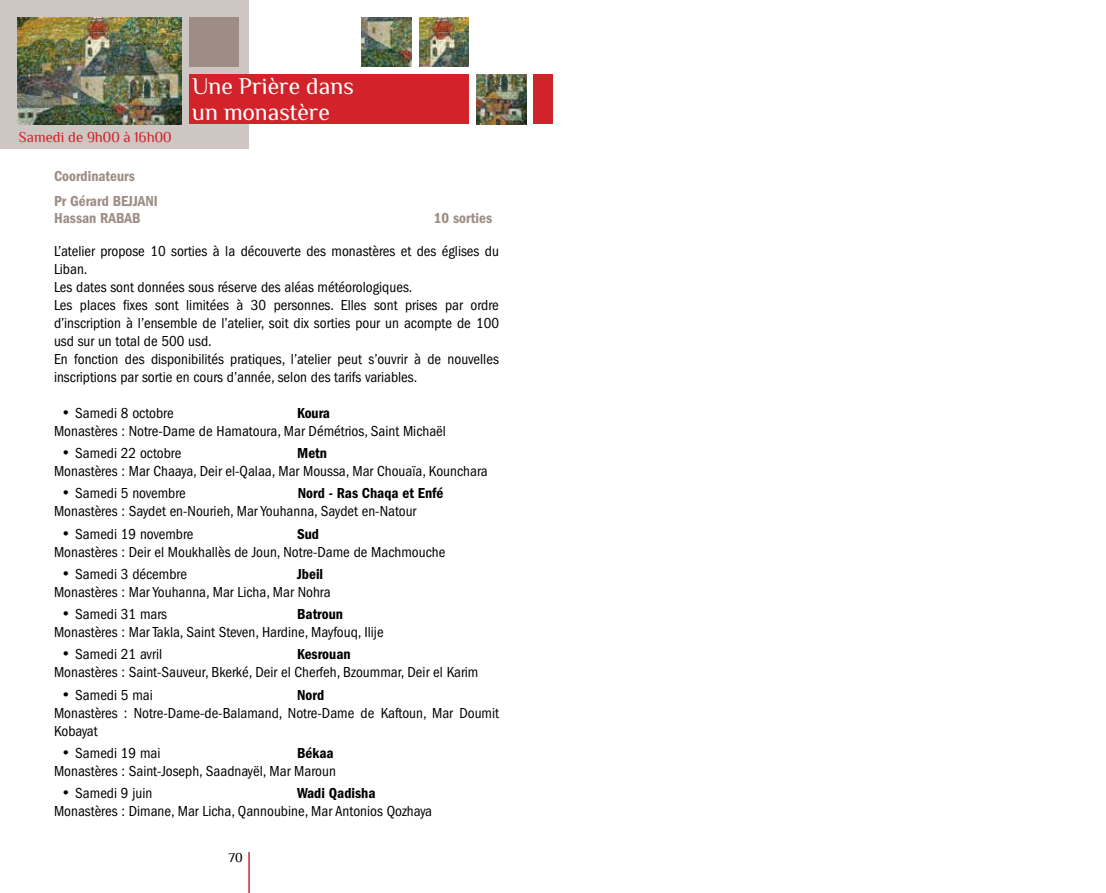
<style>
.page{position:relative;width:1106px;height:893px;background:#fff}
.page>*{position:absolute;margin:0;border:0;box-sizing:border-box;transform-origin:0 0}
.t1{font:24px/25.5px "Philosopher";color:#fff}
.t2{font:condensed 15px/18px "Franklin Gothic";color:#000}
.t3{font:600 condensed 15px "Franklin Gothic";color:#000}
.t4{font:600 condensed 15px/25px "Franklin Gothic";color:#9d8d85}
.t5{font:15px "Philosopher";color:#d2232a}
.t6{font:13.5px "Philosopher";color:#000}
</style>
<div class="page">
<div style="left:0;top:0;width:249px;height:149px;background:#cec6c2"></div>
<div style="left:189px;top:74px;width:280px;height:50px;background:#d2232a"></div>
<div style="left:534px;top:74px;width:19px;height:50px;background:#d2232a"></div>
<hr style="left:248px;top:852px;width:2px;height:41px;background:#d2232a">
<img style="left:476px;top:74px;width:50px;height:50px">
<img style="left:419px;top:17px;width:50px;height:50px">
<img style="left:361px;top:17px;width:50px;height:50px">
<div style="left:189px;top:17px;width:50px;height:50px;background:#9d8d85"></div>
<img style="left:18px;top:17px;width:164px;height:107px">
<p class="t5" style="left:19px;top:129px;width:154px">Samedi de 9h00 à 16h00</p>
<h1 class="t1" style="left:192px;top:74px;width:163px">Une Prière dans un monastère</h1>
<p class="t4" style="left:54px;top:164px;width:105px">Coordinateurs<br>Pr Gérard BEJJANI</p>
<p class="t4" style="left:54px;top:205px;width:88px">Hassan RABAB</p>
<p class="t4" style="left:434px;top:205px;width:60px">10 sorties</p>
<p class="t2" style="left:54px;top:242px;width:446px">L’atelier propose 10 sorties à la découverte des monastères et des églises du Liban.<br>Les dates sont données sous réserve des aléas météorologiques.<br>Les places fixes sont limitées à 30 personnes. Elles sont prises par ordre d’inscription à l’ensemble de l’atelier, soit dix sorties pour un acompte de 100 usd sur un total de 500 usd.<br>En fonction des disponibilités pratiques, l’atelier peut s’ouvrir à de nouvelles inscriptions par sortie en cours d’année, selon des tarifs variables.</p>
<p class="t2" style="left:63px;top:404px;width:113px">• Samedi 8 octobre</p>
<p class="t3" style="left:297px;top:404px;width:34px">Koura</p>
<p class="t2" style="left:54px;top:422px;width:393px">Monastères : Notre-Dame de Hamatoura, Mar Démétrios, Saint Michaël</p>
<p class="t2" style="left:63px;top:444px;width:120px">• Samedi 22 octobre</p>
<p class="t3" style="left:297px;top:445px;width:31px">Metn</p>
<p class="t2" style="left:54px;top:462px;width:435px">Monastères : Mar Chaaya, Deir el-Qalaa, Mar Moussa, Mar Chouaïa, Kounchara</p>
<p class="t2" style="left:63px;top:485px;width:125px">• Samedi 5 novembre</p>
<p class="t3" style="left:298px;top:485px;width:147px">Nord - Ras Chaqa et Enfé</p>
<p class="t2" style="left:54px;top:503px;width:364px">Monastères : Saydet en-Nourieh, Mar Youhanna, Saydet en-Natour</p>
<p class="t2" style="left:63px;top:525px;width:133px">• Samedi 19 novembre</p>
<p class="t3" style="left:297px;top:525px;width:23px">Sud</p>
<p class="t2" style="left:54px;top:543px;width:393px">Monastères : Deir el Moukhallès de Joun, Notre-Dame de Machmouche</p>
<p class="t2" style="left:63px;top:565px;width:126px">• Samedi 3 décembre</p>
<p class="t3" style="left:297px;top:565px;width:28px">Jbeil</p>
<p class="t2" style="left:54px;top:583px;width:278px">Monastères : Mar Youhanna, Mar Licha, Mar Nohra</p>
<p class="t2" style="left:63px;top:605px;width:106px">• Samedi 31 mars</p>
<p class="t3" style="left:297px;top:606px;width:48px">Batroun</p>
<p class="t2" style="left:54px;top:623px;width:331px">Monastères : Mar Takla, Saint Steven, Hardine, Mayfouq, Ilije</p>
<p class="t2" style="left:63px;top:645px;width:101px">• Samedi 21 avril</p>
<p class="t3" style="left:297px;top:646px;width:55px">Kesrouan</p>
<p class="t2" style="left:54px;top:663px;width:426px">Monastères : Saint-Sauveur, Bkerké, Deir el Cherfeh, Bzoummar, Deir el Karim</p>
<p class="t2" style="left:63px;top:686px;width:92px">• Samedi 5 mai</p>
<p class="t3" style="left:297px;top:686px;width:29px">Nord</p>
<p class="t2" style="left:54px;top:704px;width:446px">Monastères : Notre-Dame-de-Balamand, Notre-Dame de Kaftoun, Mar Doumit<br>Kobayat</p>
<p class="t2" style="left:63px;top:744px;width:99px">• Samedi 19 mai</p>
<p class="t3" style="left:297px;top:744px;width:38px">Békaa</p>
<p class="t2" style="left:54px;top:762px;width:283px">Monastères : Saint-Joseph, Saadnayël, Mar Maroun</p>
<p class="t2" style="left:63px;top:784px;width:91px">• Samedi 9 juin</p>
<p class="t3" style="left:297px;top:784px;width:80px">Wadi Qadisha</p>
<p class="t2" style="left:54px;top:802px;width:380px">Monastères : Dimane, Mar Licha, Qannoubine, Mar Antonios Qozhaya</p>
<p class="t6" style="left:229px;top:850px;width:15px">70</p>
</div>
